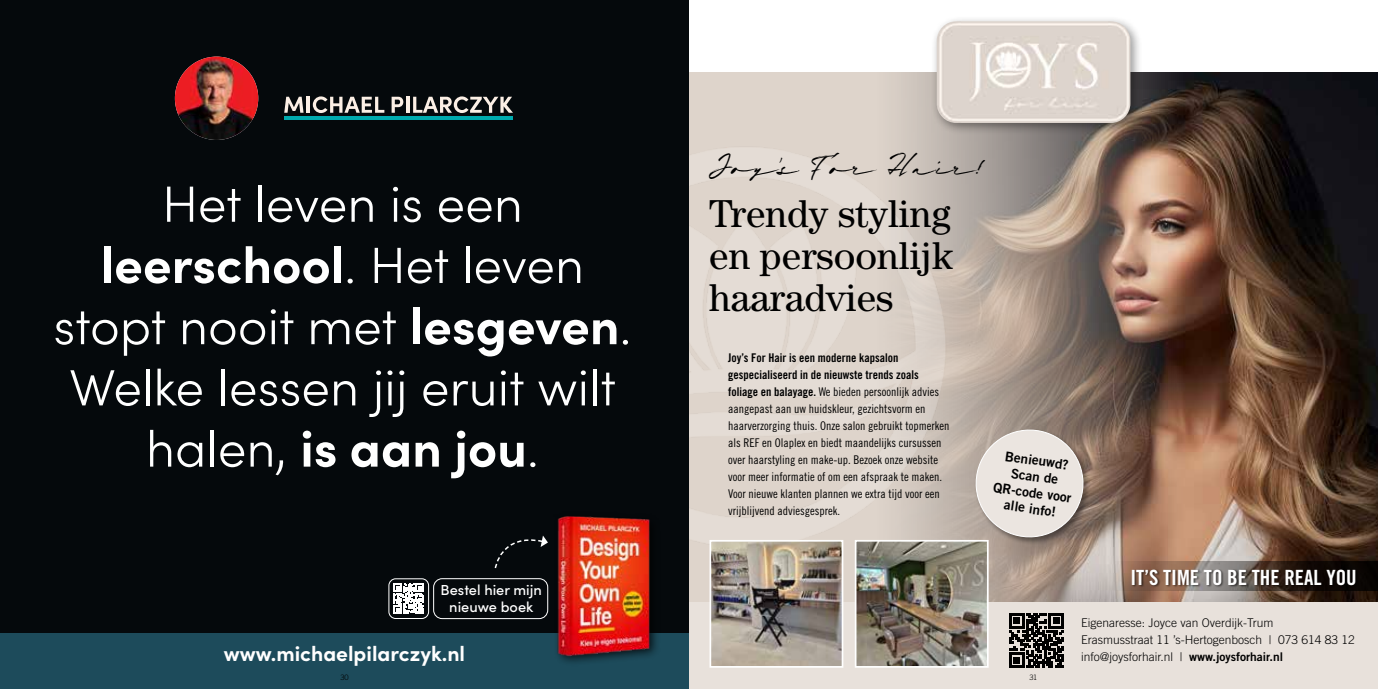
<style>
.page{position:relative;width:1378px;height:689px;background:#fff}
.page>*{position:absolute;margin:0;border:0;box-sizing:border-box;transform-origin:0 0}
.t1{font:300 51px/61.2px "Sofia Pro";color:#fff;text-align:center}
.t2{font:49.5px "Shabby Chic";color:#000}
.t3{font:39px/42px "Century Std";color:#000;text-align:justify}
.t4{font:700 21px "Sofia Pro";color:#fff}
.t5{font:21px "Trade Gothic LT Std Bd Cn 20";color:#fff}
.t6{font:500 14.55px/17.4px "Sofia Pro";color:#fff;text-align:center}
.t7{font:13.5px/16.2px "Trade Gothic LT Std Bd 2";color:#000;text-align:center}
.t8{font:12px/17px "Trade Gothic LT Std Cn 18";color:#000}
.t9{font:300 12px/17px "Trade Gothic LT Std";color:#000}
.t10{font:12px/17px "Trade Gothic LT Std Bd Cn 20";color:#000}
.t11{font:300 7.5px "Trade Gothic LT Std";color:#000}
.s1{font-weight:700}
.s2{font-family:"Trade Gothic LT Std Bd Cn 20"}
.s3{font-family:"Trade Gothic LT Std Bd 2";font-weight:400}
</style>
<div class="page">
<div style="left:689px;top:72px;width:689px;height:538px;background:#ded4cb"></div>
<img style="left:901px;top:72px;width:477px;height:531px">
<div style="left:689px;top:603px;width:689px;height:86px;background:#e8e1db"></div>
<div style="left:931px;top:15px;width:211px;height:120px;background:#000;opacity:.4"></div>
<img style="left:936px;top:21px;width:194px;height:102px">
<img style="left:709px;top:115px;width:316px;height:459px">
<svg style="left:1009px;top:613px;width:55px;height:55px"></svg>
<div style="left:974px;top:428px;width:117px;height:117px;background:#000;opacity:.4"></div>
<svg style="left:974px;top:428px;width:111px;height:111px;background:#d5cdc7"></svg>
<img style="left:712px;top:543px;width:128px;height:122px">
<div style="left:709px;top:540px;width:134px;height:128px;border:2px solid #fff"></div>
<img style="left:858px;top:543px;width:127px;height:122px">
<div style="left:855px;top:540px;width:133px;height:128px;border:2px solid #fff"></div>
<svg style="left:1113px;top:561px;width:265px;height:30px;background:#5a4940"></svg>
<div style="left:1132px;top:569px;width:226px;height:19px;background:#000;opacity:.6"></div>
<div style="left:0;top:0;width:689px;height:650px;background:#05090c"></div>
<div style="left:0;top:633px;width:689px;height:56px;background:#1d4b5b"></div>
<img style="left:175px;top:57px;width:83px;height:83px;border-radius:42px">
<svg style="left:284px;top:97px;width:19px;height:16px"></svg>
<hr style="left:307px;top:97px;width:3px;height:16px;background:#fcefe5">
<svg style="left:313px;top:96px;width:71px;height:17px"></svg>
<svg style="left:391px;top:97px;width:12px;height:16px"></svg>
<hr style="left:406px;top:97px;width:3px;height:16px;background:#fcefe5">
<svg style="left:413px;top:96px;width:100px;height:17px"></svg>
<hr style="left:284px;top:116px;width:229px;height:3px;background:#00aaae">
<svg style="left:393px;top:583px;width:31px;height:31px"></svg>
<div style="left:389px;top:578px;width:40px;height:41px;border:1px solid #fff;border-radius:7px"></div>
<div style="left:433px;top:578px;width:115px;height:41px;border:1px solid #fff;border-radius:9px"></div>
<svg style="left:494px;top:539px;width:33px;height:30px"></svg>
<div style="left:553px;top:511px;width:108px;height:156px;background:#000;opacity:.75"></div>
<img style="left:527px;top:511px;width:134px;height:148px">
<h1 class="t1" style="left:53px;top:170px;width:579px">Het leven is een <span class="s1">leerschool</span>. Het leven stopt nooit met <span class="s1">lesgeven</span>.<br>Welke lessen jij eruit wilt halen, <span class="s1">is aan jou</span>.</h1>
<h2 class="t2" style="left:709px;top:135px;width:276px">Joy’s For Hair!</h2>
<h3 class="t3" style="left:709px;top:192px;width:245px">Trendy styling en persoonlijk haaradvies</h3>
<p class="t10" style="left:728px;top:349px;width:192px">Joy’s For Hair is een moderne kapsalon gespecialiseerd in de nieuwste trends zoals</p>
<p class="t8" style="left:728px;top:383px;width:223px"><span class="s2">foliage en balayage.</span> We bieden persoonlijk advies aangepast aan uw huidskleur, gezichtsvorm en haarverzorging thuis. Onze salon gebruikt topmerken als REF en Olaplex en biedt maandelijks cursussen over haarstyling en make-up. Bezoek onze website voor meer informatie of om een afspraak te maken.<br>Voor nieuwe klanten plannen we extra tijd voor een vrijblijvend adviesgesprek.</p>
<p class="t7" style="left:999px;top:446px;width:80px;rotate:8deg">Benieuwd?<br>Scan de<br>QR-code voor alle info!</p>
<p class="t6" style="left:440px;top:580px;width:103px">Bestel hier mijn nieuwe boek</p>
<h3 class="t4" style="left:224px;top:638px;width:243px">www.michaelpilarczyk.nl</h3>
<p class="t11" style="left:340px;top:672px;width:10px">30</p>
<p class="t11" style="left:1029px;top:672px;width:9px">31</p>
<h3 class="t5" style="left:1130px;top:564px;width:228px">IT’S TIME TO BE THE REAL YOU</h3>
<p class="t9" style="left:1081px;top:614px;width:275px">Eigenaresse: Joyce van Overdijk-Trum<br>Erasmusstraat 11 ’s-Hertogenbosch | 073 614 83 12 info@joysforhair.nl | <span class="s3">www.joysforhair.nl</span></p>
</div>
